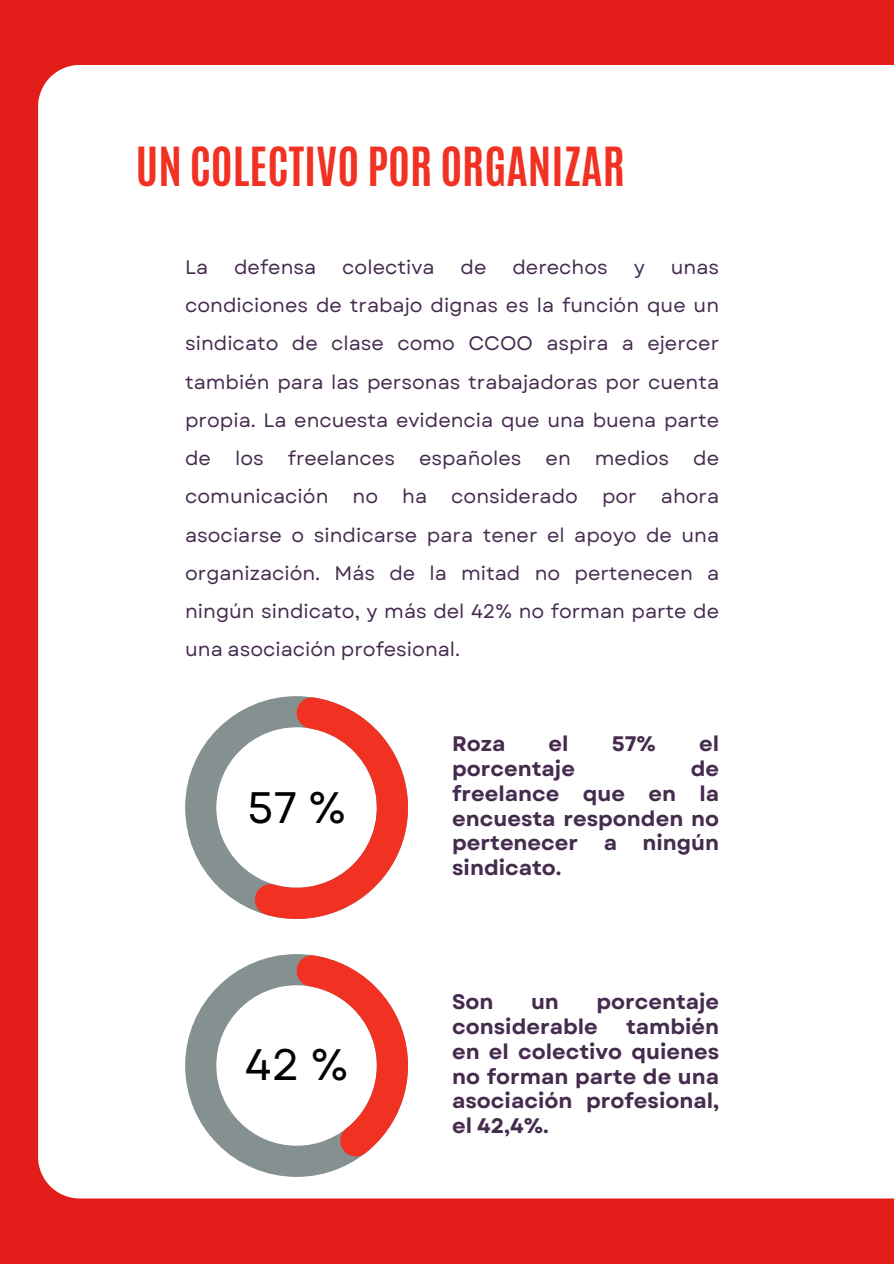
<style>
.page{position:relative;width:894px;height:1264px;background:#fff}
.page>*{position:absolute;margin:0;border:0;box-sizing:border-box;transform-origin:0 0}
.t1{font:700 45px "Antonio";color:#f13223}
.t2{font:43.95px "Garet";color:#000}
.t3{font:700 21px/24.8px "Garet";color:#452b4e;text-align:justify}
.t4{font:19.5px/38.2px "Garet";color:#452b4e;text-align:justify}
</style>
<div class="page">
<div style="left:0;top:0;width:893px;height:1263px;background:#e31d1a"></div>
<div style="left:38px;top:65px;width:855px;height:1133px;background:#fff"></div>
<svg style="left:185px;top:954px;width:223px;height:222px;background:#d0d4d4"></svg>
<svg style="left:295px;top:954px;width:113px;height:202px;background:#f5b5b0"></svg>
<svg style="left:185px;top:696px;width:223px;height:222px;background:#cacfcf"></svg>
<svg style="left:255px;top:697px;width:153px;height:221px;background:#f4b9b5"></svg>
<h1 class="t1" style="left:136px;top:135px;width:490px">UN COLECTIVO POR ORGANIZAR</h1>
<p class="t4" style="left:185px;top:248px;width:25px">La</p>
<p class="t4" style="left:234px;top:248px;width:84px">defensa</p>
<p class="t4" style="left:342px;top:248px;width:94px">colectiva</p>
<p class="t4" style="left:460px;top:248px;width:27px">de</p>
<p class="t4" style="left:512px;top:248px;width:97px">derechos</p>
<p class="t4" style="left:633px;top:248px;width:13px">y</p>
<p class="t4" style="left:185px;top:248px;width:535px;text-indent:485px">unas condiciones de trabajo dignas es la función que un sindicato de clase como CCOO aspira a ejercer también para las personas trabajadoras por cuenta propia. La encuesta evidencia que una buena parte de los freelances españoles en medios de comunicación no ha considerado por ahora asociarse o sindicarse para tener el apoyo de una organización. Más de la mitad no pertenecen a ningún sindicato, y más del 42% no forman parte de una asociación profesional.</p>
<h2 class="t2" style="left:247px;top:775px;width:100px">57 %</h2>
<h2 class="t2" style="left:245px;top:1033px;width:105px">42 %</h2>
<p class="t3" style="left:452px;top:731px;width:55px">Roza</p>
<p class="t3" style="left:548px;top:731px;width:22px">el</p>
<p class="t3" style="left:611px;top:731px;width:46px">57%</p>
<p class="t3" style="left:699px;top:731px;width:22px">el</p>
<p class="t3" style="left:452px;top:756px;width:124px">porcentaje</p>
<p class="t3" style="left:452px;top:756px;width:268px;text-indent:238px">de freelance que en la encuesta responden no pertenecer a ningún sindicato.</p>
<p class="t3" style="left:452px;top:989px;width:268px;text-indent:144px">porcentaje considerable</p>
<p class="t3" style="left:452px;top:989px;width:43px">Son</p>
<p class="t3" style="left:531px;top:989px;width:29px">un</p>
<p class="t3" style="left:452px;top:1014px;width:268px;text-indent:174px">también en el colectivo quienes no forman parte de una asociación profesional, el 42,4%.</p>
</div>
